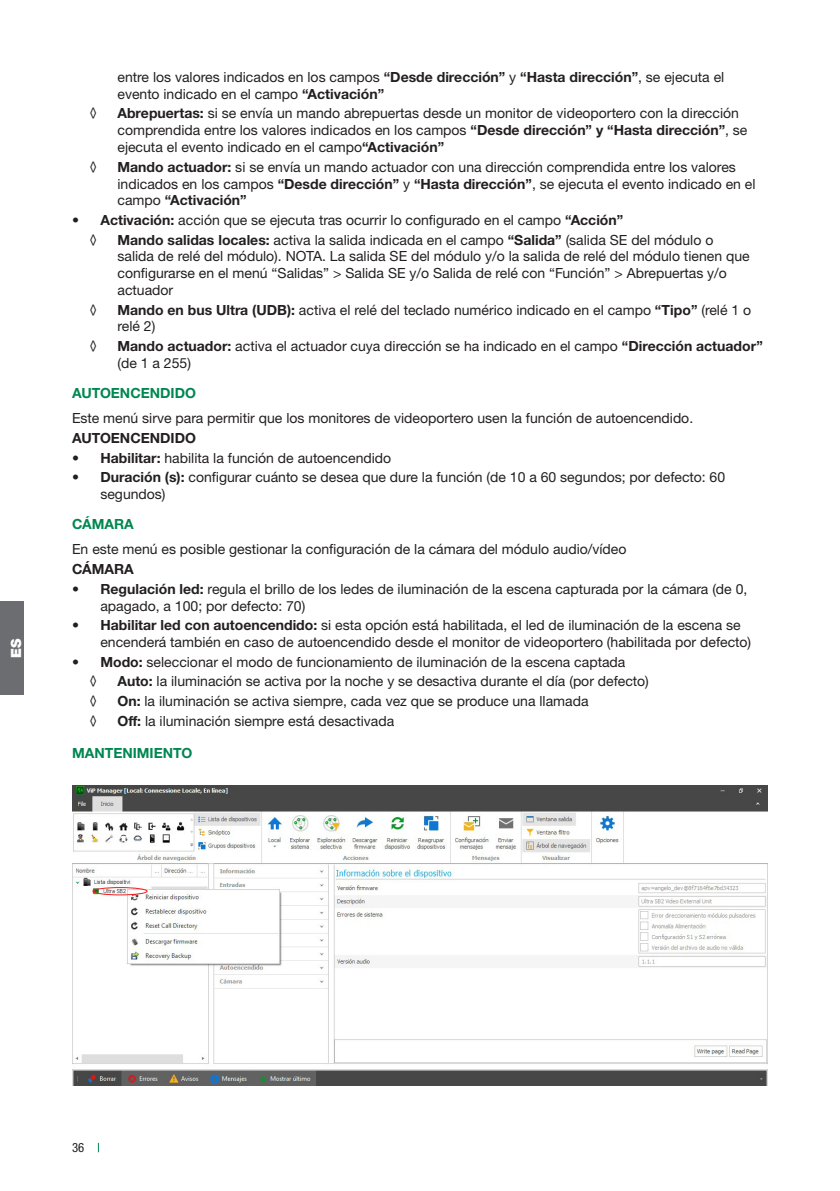
<style>
.page{position:relative;width:840px;height:1191px;background:#fff}
.page>*{position:absolute;margin:0;border:0;box-sizing:border-box;transform-origin:0 0}
.elenco_puntato{font:14px/16.8px "Helvetica Neue LTW1 G";color:#231f20}
.titolo_primo_livello{font:700 14px "Helvetica Neue LTW1 G";color:#008751}
.testo_semplice{font:700 14px "Helvetica Neue LTW1 G";color:#231f20}
.testo_semplice-2{font:700 14px "Helvetica Neue LTW1 G";color:#008751}
.t1{font:900 14px "Helvetica Neue LTW1 G";color:#fff}
.t2{font:condensed 12.8px "Helvetica Neue LTW1 G";color:#231f20}
.s1{font-weight:700}
</style>
<div class="page">
<div style="left:0;top:601px;width:24px;height:94px;background:#6c6d70"></div>
<img style="left:72px;top:785px;width:695px;height:300px">
<div style="left:92px;top:887px;width:55px;height:8px;border:1px solid #ee1d23;border-radius:50%"></div>
<p class="t1" style="left:8px;top:658px;width:21px;rotate:-90deg">ES</p>
<p class="elenco_puntato" style="left:117px;top:69px;width:608px">entre los valores indicados en los campos <span class="s1">“Desde dirección”</span> y <span class="s1">“Hasta dirección”</span>, se ejecuta el evento indicado en el campo <span class="s1">“Activación”</span></p>
<p class="elenco_puntato" style="left:89px;top:105px;width:10px">◊</p>
<p class="elenco_puntato" style="left:117px;top:105px;width:631px"><span class="s1">Abrepuertas:</span> si se envía un mando abrepuertas desde un monitor de videoportero con la dirección comprendida entre los valores indicados en los campos <span class="s1">“Desde dirección” y “Hasta dirección”</span>, se ejecuta el evento indicado en el campo<span class="s1">“Activación”</span></p>
<p class="elenco_puntato" style="left:89px;top:158px;width:10px">◊</p>
<p class="elenco_puntato" style="left:117px;top:158px;width:639px"><span class="s1">Mando actuador:</span> si se envía un mando actuador con una dirección comprendida entre los valores indicados en los campos <span class="s1">“Desde dirección”</span> y <span class="s1">“Hasta dirección”</span>, se ejecuta el evento indicado en el campo <span class="s1">“Activación”</span></p>
<p class="elenco_puntato" style="left:72px;top:211px;width:552px"><span class="s1">• Activación:</span> acción que se ejecuta tras ocurrir lo configurado en el campo <span class="s1">“Acción”</span></p>
<p class="elenco_puntato" style="left:89px;top:231px;width:10px">◊</p>
<p class="elenco_puntato" style="left:117px;top:231px;width:633px"><span class="s1">Mando salidas locales:</span> activa la salida indicada en el campo <span class="s1">“Salida”</span> (salida SE del módulo o salida de relé del módulo). NOTA. La salida SE del módulo y/o la salida de relé del módulo tienen que configurarse en el menú “Salidas” &gt; Salida SE y/o Salida de relé con “Función” &gt; Abrepuertas y/o actuador</p>
<p class="elenco_puntato" style="left:89px;top:301px;width:10px">◊</p>
<p class="elenco_puntato" style="left:117px;top:301px;width:635px"><span class="s1">Mando en bus Ultra (UDB):</span> activa el relé del teclado numérico indicado en el campo <span class="s1">“Tipo”</span> (relé 1 o relé 2)</p>
<p class="elenco_puntato" style="left:89px;top:338px;width:10px">◊</p>
<p class="elenco_puntato" style="left:117px;top:338px;width:646px"><span class="s1">Mando actuador:</span> activa el actuador cuya dirección se ha indicado en el campo <span class="s1">“Dirección actuador” </span>(de 1 a 255)</p>
<p class="titolo_primo_livello" style="left:72px;top:384px;width:125px">AUTOENCENDIDO</p>
<p class="elenco_puntato" style="left:72px;top:410px;width:622px">Este menú sirve para permitir que los monitores de videoportero usen la función de autoencendido.</p>
<p class="testo_semplice" style="left:72px;top:429px;width:125px">AUTOENCENDIDO</p>
<p class="elenco_puntato" style="left:72px;top:449px;width:320px"><span class="s1">• Habilitar:</span> habilita la función de autoencendido</p>
<p class="elenco_puntato" style="left:100px;top:469px;width:626px;text-indent:-28px"><span class="s1">• Duración (s):</span> configurar cuánto se desea que dure la función (de 10 a 60 segundos; por defecto: 60 segundos)</p>
<p class="titolo_primo_livello" style="left:72px;top:515px;width:63px">CÁMARA</p>
<p class="elenco_puntato" style="left:72px;top:541px;width:555px">En este menú es posible gestionar la configuración de la cámara del módulo audio/vídeo</p>
<p class="testo_semplice" style="left:72px;top:560px;width:63px">CÁMARA</p>
<p class="elenco_puntato" style="left:100px;top:580px;width:648px;text-indent:-28px"><span class="s1">• Regulación led:</span> regula el brillo de los ledes de iluminación de la escena capturada por la cámara (de 0, apagado, a 100; por defecto: 70)</p>
<p class="elenco_puntato" style="left:100px;top:617px;width:651px;text-indent:-28px"><span class="s1">• Habilitar led con autoencendido:</span> si esta opción está habilitada, el led de iluminación de la escena se encenderá también en caso de autoencendido desde el monitor de videoportero (habilitada por defecto)</p>
<p class="elenco_puntato" style="left:72px;top:653px;width:554px"><span class="s1">• Modo:</span> seleccionar el modo de funcionamiento de iluminación de la escena captada</p>
<p class="elenco_puntato" style="left:89px;top:673px;width:10px">◊</p>
<p class="elenco_puntato" style="left:117px;top:673px;width:532px"><span class="s1">Auto:</span> la iluminación se activa por la noche y se desactiva durante el día (por defecto)</p>
<p class="elenco_puntato" style="left:89px;top:692px;width:10px">◊</p>
<p class="elenco_puntato" style="left:117px;top:692px;width:472px"><span class="s1">On:</span> la iluminación se activa siempre, cada vez que se produce una llamada</p>
<p class="elenco_puntato" style="left:89px;top:712px;width:10px">◊</p>
<p class="elenco_puntato" style="left:117px;top:712px;width:278px"><span class="s1">Off:</span> la iluminación siempre está desactivada</p>
<p class="testo_semplice-2" style="left:72px;top:744px;width:122px">MANTENIMIENTO</p>
<p class="t2" style="left:72px;top:1140px;width:14px">36</p>
</div>
